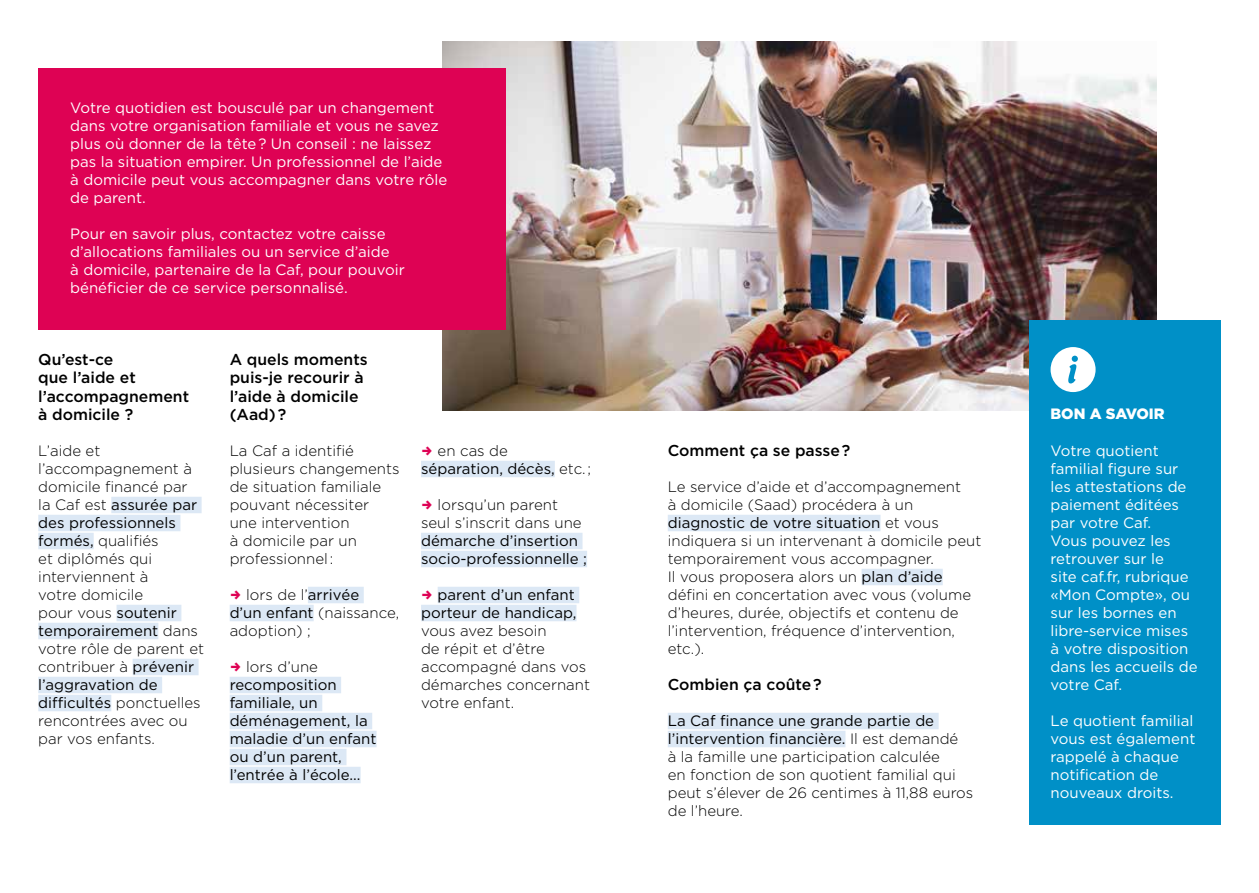
<style>
.page{position:relative;width:1259px;height:893px;background:#fff}
.page>*{position:absolute;margin:0;border:0;box-sizing:border-box;transform-origin:0 0}
.t1{font:500 15.75px/18px "Gotham";color:#000}
.t2{font:300 15px/18px "Gotham";color:#000}
.t3{font:15px/18px "Gotham";color:#fff}
.t4{font:15px/18px "Gotham";color:#000}
.t5{font:900 15px "Gotham";color:#fff}
.s1{font-weight:400}
.s2{font-weight:300}
</style>
<div class="page">
<img style="left:442px;top:41px;width:715px;height:369px">
<div style="left:38px;top:68px;width:468px;height:261px;background:#de0254"></div>
<div style="left:1029px;top:320px;width:191px;height:504px;background:#0090c7"></div>
<svg style="left:1050px;top:347px;width:45px;height:45px"></svg>
<div style="left:111px;top:497px;width:91px;height:16px;background:#dce8f5"></div>
<div style="left:38px;top:515px;width:142px;height:16px;background:#dce8f5"></div>
<div style="left:38px;top:533px;width:56px;height:16px;background:#dce8f5"></div>
<div style="left:116px;top:605px;width:65px;height:16px;background:#dce8f5"></div>
<div style="left:38px;top:623px;width:120px;height:16px;background:#dce8f5"></div>
<div style="left:133px;top:659px;width:66px;height:16px;background:#dce8f5"></div>
<div style="left:38px;top:677px;width:124px;height:16px;background:#dce8f5"></div>
<div style="left:38px;top:695px;width:73px;height:16px;background:#dce8f5"></div>
<div style="left:308px;top:587px;width:56px;height:16px;background:#dce8f5"></div>
<div style="left:230px;top:605px;width:84px;height:16px;background:#dce8f5"></div>
<div style="left:230px;top:677px;width:111px;height:16px;background:#dce8f5"></div>
<div style="left:230px;top:695px;width:92px;height:16px;background:#dce8f5"></div>
<div style="left:230px;top:713px;width:142px;height:16px;background:#dce8f5"></div>
<div style="left:230px;top:731px;width:146px;height:16px;background:#dce8f5"></div>
<div style="left:230px;top:749px;width:116px;height:16px;background:#dce8f5"></div>
<div style="left:230px;top:767px;width:131px;height:16px;background:#dce8f5"></div>
<div style="left:421px;top:461px;width:134px;height:16px;background:#dce8f5"></div>
<div style="left:421px;top:533px;width:161px;height:16px;background:#dce8f5"></div>
<div style="left:421px;top:551px;width:166px;height:16px;background:#dce8f5"></div>
<div style="left:438px;top:587px;width:141px;height:16px;background:#dce8f5"></div>
<div style="left:421px;top:605px;width:155px;height:16px;background:#dce8f5"></div>
<div style="left:668px;top:515px;width:212px;height:16px;background:#dce8f5"></div>
<div style="left:861px;top:569px;width:81px;height:16px;background:#dce8f5"></div>
<div style="left:668px;top:713px;width:270px;height:16px;background:#dce8f5"></div>
<div style="left:668px;top:731px;width:177px;height:16px;background:#dce8f5"></div>
<p class="t3" style="left:70px;top:99px;width:379px">Votre quotidien est bousculé par un changement dans votre organisation familiale et vous ne savez plus où donner de la tête? Un conseil : ne laissez pas la situation empirer. Un professionnel de l’aide à domicile peut vous accompagner dans votre rôle de parent.</p>
<p class="t3" style="left:70px;top:225px;width:336px">Pour en savoir plus, contactez votre caisse d’allocations familiales ou un service d’aide<br>à domicile, partenaire de la Caf, pour pouvoir bénéficier de ce service personnalisé.</p>
<p class="t1" style="left:38px;top:350px;width:152px">Qu’est-ce<br>que l’aide et l’accompagnement à domicile ?</p>
<p class="t2" style="left:38px;top:441px;width:167px">L’aide et l’accompagnement à domicile financé par<br>la Caf est <span class="s1">assurée par des professionnels formés,</span> qualifiés<br>et diplômés qui interviennent à<br>votre domicile<br>pour vous <span class="s1">soutenir temporairement</span> dans votre rôle de parent et contribuer à <span class="s1">prévenir l’aggravation de difficultés</span> ponctuelles rencontrées avec ou par vos enfants.</p>
<p class="t1" style="left:230px;top:350px;width:139px">A quels moments puis-je recourir à l’aide à domicile (Aad)?</p>
<p class="t2" style="left:230px;top:441px;width:171px">La Caf a identifié plusieurs changements de situation familiale pouvant nécessiter une intervention<br>à domicile par un professionnel :</p>
<p class="t2" style="left:230px;top:585px;width:171px;text-indent:17px">lors de l’<span class="s1">arrivée<br>d’un enfant</span> (naissance, adoption) ;</p>
<p class="t2" style="left:246px;top:657px;width:73px">lors d’une</p>
<p class="t4" style="left:230px;top:675px;width:148px">recomposition familiale, un déménagement, la maladie d’un enfant ou d’un parent, l’entrée à l’école...</p>
<p class="t4" style="left:421px;top:441px;width:172px;text-indent:17px"><span class="s2">en cas de </span>séparation, décès, <span class="s2">etc. ;</span></p>
<p class="t2" style="left:421px;top:495px;width:162px;text-align:center">lorsqu’un parent<br>seul s’inscrit dans une</p>
<p class="t4" style="left:421px;top:531px;width:167px">démarche d’insertion socio-professionnelle ;</p>
<p class="t4" style="left:421px;top:585px;width:157px;text-align:right">parent d’un enfant porteur de handicap,</p>
<p class="t2" style="left:421px;top:621px;width:170px">vous avez besoin<br>de répit et d’être accompagné dans vos démarches concernant votre enfant.</p>
<p class="t1" style="left:668px;top:440px;width:184px">Comment ça se passe?</p>
<p class="t2" style="left:668px;top:477px;width:315px">Le service d’aide et d’accompagnement<br>à domicile (Saad) procédera à un <span class="s1">diagnostic de votre situation</span> et vous indiquera si un intervenant à domicile peut temporairement vous accompagner.<br>Il vous proposera alors un <span class="s1">plan d’aide </span>défini en concertation avec vous (volume d’heures, durée, objectifs et contenu de l’intervention, fréquence d’intervention, etc.).</p>
<p class="t1" style="left:668px;top:674px;width:155px">Combien ça coûte?</p>
<p class="t2" style="left:668px;top:711px;width:307px"><span class="s1">La Caf finance une grande partie de l’intervention financière.</span> Il est demandé<br>à la famille une participation calculée<br>en fonction de son quotient familial qui peut s’élever de 26 centimes à 11,88 euros de l’heure.</p>
<p class="t5" style="left:1050px;top:405px;width:116px">BON A SAVOIR</p>
<p class="t3" style="left:1050px;top:441px;width:149px">Votre quotient familial figure sur les attestations de paiement éditées par votre Caf.<br>Vous pouvez les retrouver sur le<br>site caf.fr, rubrique «Mon Compte», ou sur les bornes en libre-service mises à votre disposition dans les accueils de votre Caf.</p>
<p class="t3" style="left:1050px;top:711px;width:146px">Le quotient familial vous est également rappelé à chaque notification de nouveaux droits.</p>
</div>
